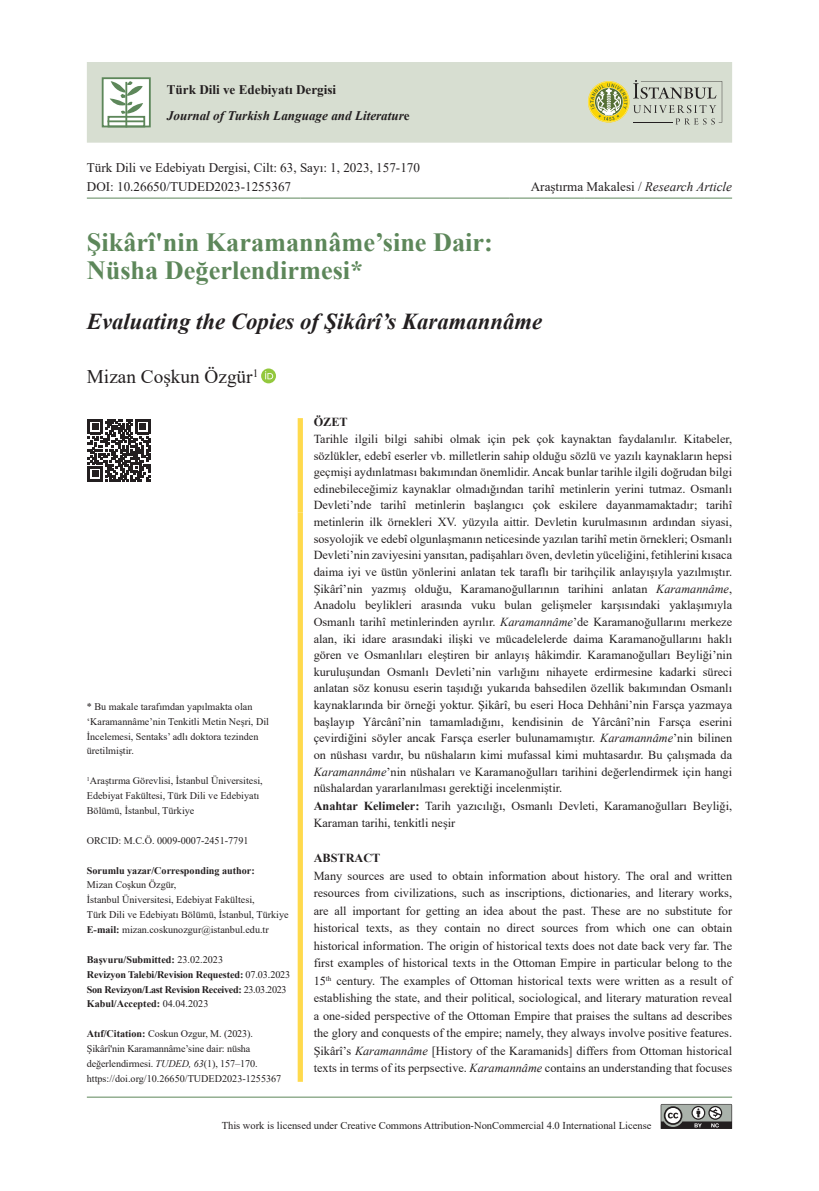
<style>
.page{position:relative;width:819px;height:1191px;background:#fff}
.page>*{position:absolute;margin:0;border:0;box-sizing:border-box;transform-origin:0 0}
.t1{font:700 26.25px/28px "Times New Roman";color:#5d875a}
.t2{font:italic 700 22.75px "Times New Roman";color:#231f20}
.t3{font:19.25px "Times New Roman";color:#231f20}
.t4{font:13.12px/19.1px "Times New Roman";color:#231f20}
.t5{font:italic 700 13.12px/26.2px "Times New Roman";color:#231f20}
.t6{font:12.25px/16.6px "Times New Roman";color:#231f20}
.t7{font:700 12.25px "Times New Roman";color:#231f20}
.t8{font:10.5px "Times New Roman";color:#231f20}
.t9{font:10.15px/14.9px "Times New Roman";color:#231f20}
.t10{font:700 10.15px/14.9px "Times New Roman";letter-spacing:-.01em;color:#231f20}
.s1{font-style:normal}
.s2{font-style:italic}
.s3{font-weight:700}
.s4{font-weight:400}
</style>
<div class="page">
<div style="left:87px;top:62px;width:645px;height:81px;background:#d7ded1"></div>
<div style="left:297px;top:418px;width:6px;height:94px;background:#ffda4d"></div>
<div style="left:297px;top:512px;width:6px;height:569px;background:#ffda4d"></div>
<hr style="left:87px;top:198px;width:80px;height:1px;background:#5d875a">
<hr style="left:167px;top:198px;width:133px;height:1px;background:#5d875a">
<hr style="left:300px;top:198px;width:209px;height:1px;background:#5d875a">
<hr style="left:509px;top:198px;width:75px;height:1px;background:#5d875a">
<hr style="left:584px;top:198px;width:148px;height:1px;background:#5d875a">
<div style="left:102px;top:77px;width:49px;height:50px;background:#fff;border:2px solid #5d875a"></div>
<div style="left:107px;top:116px;width:38px;height:11px;border:2px solid #5d875a"></div>
<hr style="left:107px;top:120px;width:37px;height:2px;background:#5d875a">
<svg style="left:110px;top:81px;width:33px;height:33px"></svg>
<hr style="left:125px;top:82px;width:2px;height:45px;background:#5d875a">
<svg style="left:588px;top:80px;width:134px;height:45px;background:#c2c5a4"></svg>
<svg style="left:261px;top:368px;width:15px;height:15px"></svg>
<svg style="left:265px;top:371px;width:8px;height:8px"></svg>
<svg style="left:88px;top:419px;width:62px;height:62px"></svg>
<hr style="left:87px;top:1096px;width:645px;height:1px;background:#5d875a">
<svg style="left:660px;top:1104px;width:72px;height:25px;background:#818280"></svg>
<p class="t5" style="left:167px;top:76px;width:244px"><span class="s1">Türk Dili ve Edebiyatı Dergisi<br></span>Journal of Turkish Language and Literatur<span class="s1">e</span></p>
<p class="t4" style="left:87px;top:157px;width:334px">Türk Dili ve Edebiyatı Dergisi, Cilt: 63, Sayı: 1, 2023, 157-170<br>DOI: 10.26650/TUDED2023-1255367</p>
<p class="t4" style="left:531px;top:176px;width:203px">Araştırma Makalesi / <span class="s2">Research Article</span></p>
<h1 class="t1" style="left:87px;top:227px;width:407px">Şikârî'nin Karamannâme’sine Dair:<br>Nüsha Değerlendirmesi*</h1>
<h2 class="t2" style="left:87px;top:305px;width:457px">Evaluating the Copies of Şikârî’s Karamannâme</h2>
<h3 class="t3" style="left:87px;top:363px;width:173px">Mizan Coşkun Özgür<sup>1</sup></h3>
<p class="t9" style="left:87px;top:698px;width:184px">* Bu makale tarafımdan yapılmakta olan ‘Karamannâme’nin Tenkitli Metin Neşri, Dil İncelemesi, Sentaks’ adlı doktora tezinden üretilmiştir.</p>
<p class="t9" style="left:87px;top:773px;width:177px"><sup>1</sup>Araştırma Görevlisi, İstanbul Üniversitesi,<br>Edebiyat Fakültesi, Türk Dili ve Edebiyatı<br>Bölümü, İstanbul, Türkiye</p>
<p class="t9" style="left:87px;top:832px;width:163px">ORCID: M.C.Ö. 0009-0007-2451-7791</p>
<p class="t10" style="left:87px;top:862px;width:169px">Sorumlu yazar/Corresponding author:</p>
<p class="t9" style="left:87px;top:877px;width:203px">Mizan Coşkun Özgür,<br>İstanbul Üniversitesi, Edebiyat Fakültesi,<br>Türk Dili ve Edebiyatı Bölümü, İstanbul, Türkiye <span class="s3">E-mail:</span> mizan.coskunozgur@istanbul.edu.tr</p>
<p class="t10" style="left:87px;top:951px;width:205px">Başvuru/Submitted: <span class="s4">23.02.2023<br></span>Revizyon Talebi/Revision Requested: <span class="s4">07.03.2023<br></span>Son Revizyon/Last Revision Received: <span class="s4">23.03.2023<br></span>Kabul/Accepted: <span class="s4">04.04.2023</span></p>
<p class="t9" style="left:87px;top:1026px;width:196px"><span class="s3">Atıf/Citation:</span> Coskun Ozgur, M. (2023).<br>Şikârî'nin Karamannâme’sine dair: nüsha değerlendirmesi. <span class="s2">TUDED, 63</span>(1), 157–170. https://doi.org/10.26650/TUDED2023-1255367</p>
<p class="t7" style="left:314px;top:413px;width:36px">ÖZET</p>
<p class="t6" style="left:314px;top:430px;width:420px">Tarihle ilgili bilgi sahibi olmak için pek çok kaynaktan faydalanılır. Kitabeler, sözlükler, edebî eserler vb. milletlerin sahip olduğu sözlü ve yazılı kaynakların hepsi geçmişi aydınlatması bakımından önemlidir. Ancak bunlar tarihle ilgili doğrudan bilgi edinebileceğimiz kaynaklar olmadığından tarihî metinlerin yerini tutmaz. Osmanlı Devleti’nde tarihî metinlerin başlangıcı çok eskilere dayanmamaktadır; tarihî metinlerin ilk örnekleri XV. yüzyıla aittir. Devletin kurulmasının ardından siyasi, sosyolojik ve edebî olgunlaşmanın neticesinde yazılan tarihî metin örnekleri; Osmanlı Devleti’nin zaviyesini yansıtan, padişahları öven, devletin yüceliğini, fetihlerini kısaca daima iyi ve üstün yönlerini anlatan tek taraflı bir tarihçilik anlayışıyla yazılmıştır.<br>Şikârî’nin yazmış olduğu, Karamanoğullarının tarihini anlatan <span class="s2">Karamannâme</span>, Anadolu beylikleri arasında vuku bulan gelişmeler karşısındaki yaklaşımıyla Osmanlı tarihî metinlerinden ayrılır. <span class="s2">Karamannâme</span>’de Karamanoğullarını merkeze alan, iki idare arasındaki ilişki ve mücadelelerde daima Karamanoğullarını haklı gören ve Osmanlıları eleştiren bir anlayış hâkimdir. Karamanoğulları Beyliği’nin kuruluşundan Osmanlı Devleti’nin varlığını nihayete erdirmesine kadarki süreci anlatan söz konusu eserin taşıdığı yukarıda bahsedilen özellik bakımından Osmanlı kaynaklarında bir örneği yoktur. Şikârî, bu eseri Hoca Dehhâni’nin Farsça yazmaya başlayıp Yârcânî’nin tamamladığını, kendisinin de Yârcânî’nin Farsça eserini çevirdiğini söyler ancak Farsça eserler bulunamamıştır. <span class="s2">Karamannâme</span>’nin bilinen on nüshası vardır, bu nüshaların kimi mufassal kimi muhtasardır. Bu çalışmada da <span class="s2">Karamannâme</span>’nin nüshaları ve Karamanoğulları tarihini değerlendirmek için hangi nüshalardan yararlanılması gerektiği incelenmiştir.<br><span class="s3">Anahtar Kelimeler:</span> Tarih yazıcılığı, Osmanlı Devleti, Karamanoğulları Beyliği, Karaman tarihi, tenkitli neşir</p>
<p class="t7" style="left:314px;top:849px;width:68px">ABSTRACT</p>
<p class="t6" style="left:314px;top:866px;width:420px;line-height:17.5px;text-align:justify">Many sources are used to obtain information about history. The oral and written resources from civilizations, such as inscriptions, dictionaries, and literary works, are all important for getting an idea about the past. These are no substitute for historical texts, as they contain no direct sources from which one can obtain historical information. The origin of historical texts does not date back very far. The first examples of historical texts in the Ottoman Empire in particular belong to the 15<sup>th</sup> century. The examples of Ottoman historical texts were written as a result of establishing the state, and their political, sociological, and literary maturation reveal a one-sided perspective of the Ottoman Empire that praises the sultans ad describes the glory and conquests of the empire; namely, they always involve positive features.<br>Şikârî’s <span class="s2">Karamannâme</span> [History of the Karamanids] differs from Ottoman historical texts in terms of its perpsective. <span class="s2">Karamannâme</span> contains an understanding that focuses</p>
<p class="t8" style="left:222px;top:1118px;width:431px">This work is licensed under Creative Commons Attribution-NonCommercial 4.0 International License</p>
</div>
